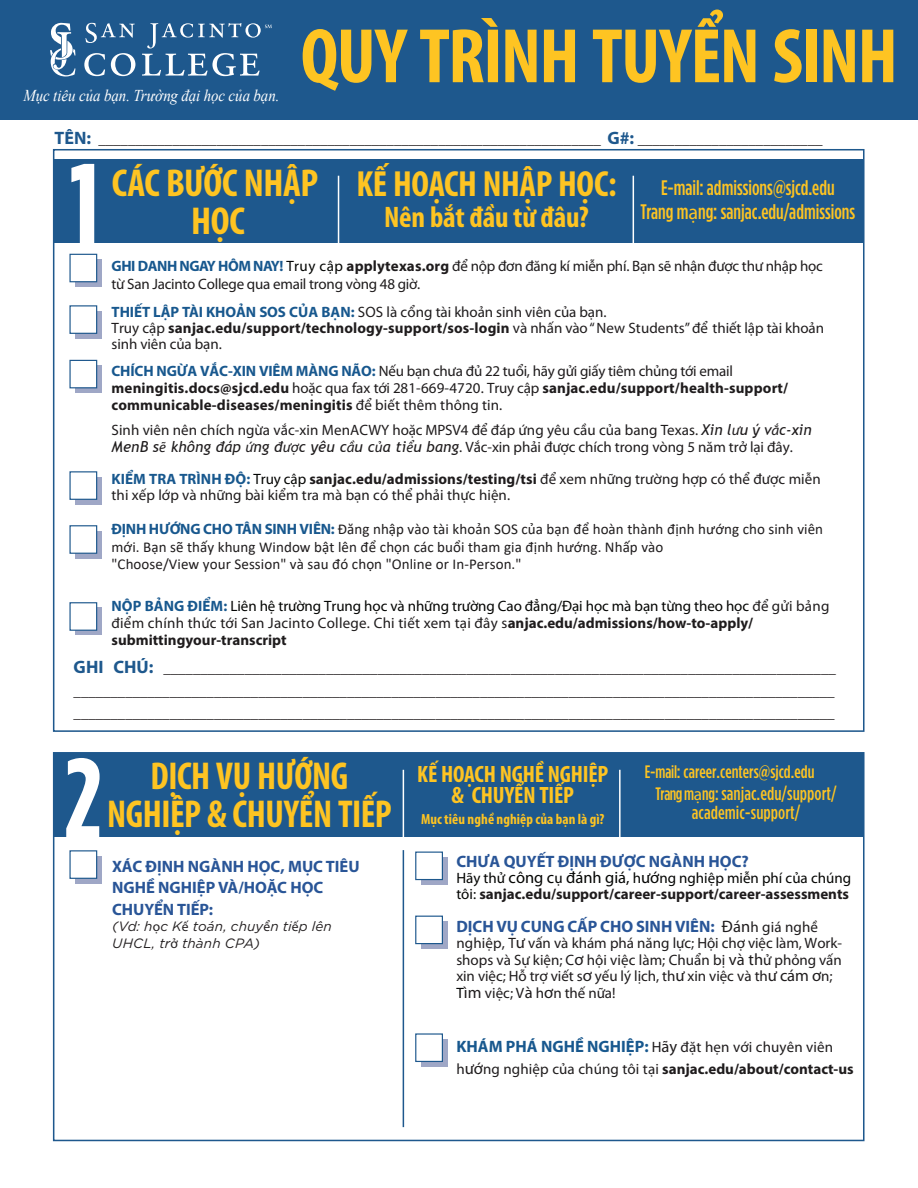
<style>
.page{position:relative;width:918px;height:1188px;background:#fff}
.page>*{position:absolute;margin:0;border:0;box-sizing:border-box;transform-origin:0 0}
.t1{font:700 117px "Gotham Condensed";color:#fff}
.t2{font:700 condensed 78px "Myriad Pro";letter-spacing:-.02em;color:#fec422}
.t3{font:700 condensed 39px "Myriad Pro";letter-spacing:-.015em;color:#fec422;scale:.95 1}
.t4{font:700 condensed 39px "Myriad Pro";letter-spacing:-.015em;color:#fec422}
.t5{font:700 condensed 36.45px "Myriad Pro";letter-spacing:-.01em;color:#fec422}
.t6{font:700 condensed 29.85px "Myriad Pro";letter-spacing:-.005em;color:#fec422}
.t7{font:700 condensed 23.7px/21px "Myriad Pro";letter-spacing:-.01em;color:#fec422;text-align:center}
.t8{font:500 21px/24px "Gotham Condensed";color:#fec422;text-align:center;scale:.96 1}
.t9{font:500 18px/19.2px "Gotham Cond S Sm";color:#fec422;text-align:center}
.t10{font:500 18px "Gotham Condensed";letter-spacing:.005em;color:#fec422;scale:.96 1}
.t11{font:700 16.5px/21.6px "Myriad Pro";color:#295597}
.t12{font:italic 16.5px "Times New Roman";color:#fff;scale:.9 1}
.t13{font:15px/16.5px "Myriad Pro";letter-spacing:-.005em;color:#1f1c1d}
.t14{font:15px/22.5px "Myriad Pro";color:#231f20;text-align:justify}
.t15{font:15px/17.5px "Calibri";letter-spacing:.005em;color:#1f1c1d}
.t16{font:15px/17.1px "Myriad Pro";letter-spacing:-.005em;color:#040503}
.t17{font:700 15px/15.5px "Myriad Pro";color:#1f1c1d}
.t18{font:700 condensed 14.7px "Myriad Pro";letter-spacing:.005em;color:#fec422}
.t19{font:italic 13.5px/16.2px "Gotham";letter-spacing:.01em;color:#231f20}
.s1{font-weight:700;font-size:18px;color:#1e588d}
.s2{font-weight:700;color:#18588e}
.s3{color:#040503}
.s4{font-weight:700}
.s5{font-family:"Trebuchet MS";font-style:italic}
.s6{font-style:italic}
.s7{font-family:"Myriad Pro";font-weight:700;color:#18588e}
.s8{color:#1f1c1d}
.s9{font-weight:700;color:#1f1c1d}
.s10{font-family:"Myriad Pro";font-weight:400}
.s11{font-family:"Myriad Pro";font-style:normal}
.s12{font-family:"Gotham Condensed"}
.s13{font-weight:400;color:#040503}
.s14{font-weight:400;font-size:16.5px;color:#040503}
.s15{font-weight:400;color:#1f1c1d}
.s16{font-weight:400;font-size:15px;color:#1f1c1d}
.s17{font-size:16.5px}
.s18{font-weight:700;font-size:16.5px;color:#18588e}
</style>
<div class="page">
<div style="left:54px;top:753px;width:810px;height:84px;background:#1e588d"></div>
<hr style="left:403px;top:770px;width:1px;height:72px;background:#fff">
<hr style="left:619px;top:770px;width:2px;height:72px;background:#fff">
<div style="left:54px;top:159px;width:810px;height:83px;background:#1e588d"></div>
<div style="left:0;top:0;width:918px;height:119px;background:#1e588d"></div>
<hr style="left:338px;top:176px;width:1px;height:72px;background:#fff">
<hr style="left:633px;top:176px;width:1px;height:72px;background:#fff">
<div style="left:76px;top:259px;width:26px;height:28px;background:linear-gradient(to right,#9fa7c6,#9fa7c6)"></div>
<div style="left:69px;top:254px;width:28px;height:28px;background:#fff;border:1px solid #1e588d"></div>
<div style="left:76px;top:311px;width:26px;height:27px;background:#9fa7c6"></div>
<div style="left:69px;top:305px;width:28px;height:29px;background:#fff;border:1px solid #1e588d"></div>
<div style="left:76px;top:365px;width:26px;height:28px;background:linear-gradient(to right,#9fa7c6,#9fa7c6)"></div>
<div style="left:69px;top:360px;width:28px;height:28px;background:#fff;border:1px solid #1e588d"></div>
<div style="left:76px;top:477px;width:26px;height:27px;background:#9fa7c6"></div>
<div style="left:69px;top:471px;width:28px;height:29px;background:#fff;border:1px solid #1e588d"></div>
<div style="left:76px;top:531px;width:26px;height:27px;background:#9fa7c6"></div>
<div style="left:69px;top:525px;width:28px;height:29px;background:#fff;border:1px solid #1e588d"></div>
<div style="left:76px;top:608px;width:26px;height:27px;background:#9fa7c6"></div>
<div style="left:69px;top:602px;width:28px;height:29px;background:#fff;border:1px solid #1e588d"></div>
<div style="left:421px;top:857px;width:27px;height:28px;background:#9fa7c6"></div>
<div style="left:415px;top:852px;width:28px;height:28px;background:#fff;border:1px solid #1e588d"></div>
<div style="left:421px;top:921px;width:27px;height:28px;background:#9fa7c6"></div>
<div style="left:415px;top:916px;width:28px;height:28px;background:#fff;border:1px solid #1e588d"></div>
<div style="left:421px;top:1039px;width:27px;height:27px;background:#9fa7c6"></div>
<div style="left:415px;top:1033px;width:28px;height:29px;background:#fff;border:1px solid #1e588d"></div>
<div style="left:76px;top:856px;width:26px;height:27px;background:#9fa7c6"></div>
<div style="left:69px;top:850px;width:28px;height:29px;background:#fff;border:1px solid #1e588d"></div>
<hr style="left:403px;top:850px;width:1px;height:277px;background:#1e588d">
<svg style="left:50px;top:23px;width:26px;height:54px"></svg>
<svg style="left:84px;top:53px;width:21px;height:23px"></svg>
<svg style="left:111px;top:53px;width:24px;height:23px"></svg>
<svg style="left:85px;top:23px;width:50px;height:20px"></svg>
<svg style="left:142px;top:23px;width:130px;height:53px"></svg>
<p class="t12" style="left:23px;top:84px;width:286px">Mục tiêu của bạn. Trường đại học của bạn.</p>
<h2 class="t2" style="left:301px;top:7px;width:599px">QUY TRÌNH TUYỂN SINH</h2>
<p class="t14" style="left:55px;top:128px;width:769px"><span class="s1">TÊN:</span> ____________________________________________________________________ <span class="s1">G#:</span> _________________________</p>
<h3 class="t5" style="left:356px;top:161px;width:262px">KẾ HOẠCH NHẬP HỌC:</h3>
<h3 class="t6" style="left:384px;top:198px;width:206px">Nên bắt đầu từ đâu?</h3>
<p class="t13" style="left:112px;top:257px;width:713px;line-height:17.2px"><span class="s2">GHI DANH NGAY HÔM NAY!</span> <span class="s3">Truy cập</span> <span class="s4">applytexas.org</span> để nộp đơn đăng kí miễn phí. Bạn sẽ nhận được thư nhập học từ San Jacinto College qua email trong vòng 48 giờ.</p>
<p class="t13" style="left:112px;top:303px;width:714px"><span class="s2">THIẾT LẬP TÀI KHOẢN SOS CỦA BẠN:</span> SOS là cổng tài khoản sinh viên của bạn.<br>Truy cập <span class="s4">sanjac.edu/support/technology-support/sos-login</span> và nhấn vào “New Students” để thiết lập tài khoản sinh viên của bạn.</p>
<p class="t13" style="left:112px;top:362px;width:678px;line-height:17px"><span class="s2">CHÍCH NGỪA VẮC-XIN VIÊM MÀNG NÃO:</span> Nếu bạn chưa đủ 22 tuổi, hãy gửi giấy tiêm chủng tới email <span class="s4">meningitis.docs@sjcd.edu</span> hoặc qua fax tới 281-669-4720. Truy cập <span class="s4">sanjac.edu/support/health-support/ communicable-diseases/meningitis</span> để biết thêm thông tin.</p>
<p class="t13" style="left:112px;top:421px;width:702px;line-height:17px">Sinh viên nên chích ngừa vắc-xin MenACWY hoặc MPSV4 để đáp ứng yêu cầu của bang Texas. <span class="s5">Xin l</span><span class="s6">ư</span><span class="s5">u ý v</span><span class="s6">ắ</span><span class="s5">c-xin<br>MenB s</span><span class="s6">ẽ</span> <span class="s5">không đáp</span> <span class="s6">ứ</span><span class="s5">ng đ</span><span class="s6">ượ</span><span class="s5">c yêu c</span><span class="s6">ầ</span><span class="s5">u c</span><span class="s6">ủ</span><span class="s5">a ti</span><span class="s6">ể</span><span class="s5">u bang</span>. Vắc-xin phải được chích trong vòng 5 năm trở lại đây.</p>
<p class="t13" style="left:112px;top:470px;width:711px"><span class="s2">KIỂM TRA TRÌNH ĐỘ:</span> <span class="s3">Truy cập</span> <span class="s4">sanjac.edu/admissions/testing/tsi</span> để xem những trường hợp có thể được miễn thi xếp lớp và những bài kiểm tra mà bạn có thể phải thực hiện.</p>
<p class="t15" style="left:112px;top:520px;width:713px"><span class="s7">ĐỊNH HƯỚNG CHO TÂN SINH VIÊN:</span> Đăng nhập vào tài khoản SOS của bạn để hoàn thành định hướng cho sinh viên mới. Bạn sẽ thấy khung Window bật lên để chọn các buổi tham gia định hướng. Nhấp vào<br>"Choose/View your Session" và sau đó chọn "Online or In-Person."</p>
<p class="t16" style="left:112px;top:597px;width:719px"><span class="s2">NỘP BẢNG ĐIỂM:</span> Liên hệ trường Trung học và những trường Cao đẳng/Đại học mà bạn từng theo học <span class="s8">để gửi bảng điểm chính thức tới San Jacinto College. Chi tiết xem tại đây s</span><span class="s9">anjac.edu/admissions/how-to-apply/ submittingyour-transcript</span></p>
<h1 class="t1" style="left:70px;top:140px;width:31px">1</h1>
<h3 class="t4" style="left:112px;top:159px;width:208px">CÁC BƯỚC NHẬP</h3>
<h3 class="t8" style="left:641px;top:175px;width:225px">E-mail: admissions@sjcd.edu<br>Trang m<span class="s10">ạ</span>ng: sanjac.edu/admissions</h3>
<h3 class="t4" style="left:191px;top:196px;width:55px">HỌC</h3>
<p class="t14" style="left:74px;top:656px;width:764px"><span class="s1">GHI CHÚ:</span> ___________________________________________________________________________________________ _______________________________________________________________________________________________________ _______________________________________________________________________________________________________</p>
<h1 class="t1" style="left:64px;top:734px;width:39px">2</h1>
<h3 class="t3" style="left:151px;top:752px;width:210px">DỊCH VỤ HƯỚNG</h3>
<h3 class="t3" style="left:107px;top:789px;width:301px">NGHIỆP &amp; CHUYỂN TIẾP</h3>
<p class="t11" style="left:112px;top:855px;width:249px">XÁC ĐỊNH NGÀNH HỌC, MỤC TIÊU<br>NGHỀ NGHIỆP VÀ/HOẶC HỌC<br>CHUYỂN TIẾP:</p>
<p class="t19" style="left:112px;top:918px;width:221px">(Vd: h<span class="s11">ọ</span>c K<span class="s11">ế</span> toán, chuy<span class="s11">ể</span>n ti<span class="s11">ế</span>p lên<br>UHCL, tr<span class="s11">ở</span> thành CPA)</p>
<h3 class="t7" style="left:417px;top:763px;width:193px">KẾ HOẠCH NGHỀ NGHIỆP &amp; CHUYỂN TIẾP</h3>
<p class="t18" style="left:421px;top:810px;width:185px">Mục tiêu nghề nghiệp của bạn là gì?</p>
<p class="t10" style="left:645px;top:762px;width:178px">E-mail: career.centers@sjcd.edu</p>
<p class="t9" style="left:656px;top:783px;width:183px"><span class="s12">Trang m</span><span class="s10">ạ</span><span class="s12">ng:</span> sanjac.edu/support/ academic-support/</p>
<p class="t11" style="left:456px;top:850px;width:294px">CHƯA QUYẾT ĐỊNH ĐƯỢC NGÀNH HỌC?</p>
<p class="t17" style="left:456px;top:870px;width:396px"><span class="s13">Hãy thử</span> <span class="s14">công c</span><span class="s13">ụ</span> <span class="s14">đánh giá,</span> <span class="s13">h</span><span class="s14">ướ</span><span class="s13">ng nghiệp miễn phí của chúng tôi:</span> sanjac.edu/support/career-support/career-assessments</p>
<p class="t11" style="left:456px;top:915px;width:363px">DỊCH VỤ CUNG CẤP CHO SINH VIÊN: <span class="s15">Đán</span><span class="s16">h giá nghề</span></p>
<p class="t13" style="left:456px;top:934px;width:387px">nghiệp, T<span class="s17">ư</span> vấn và khám phá năng lực; Hội chợ việc làm, Work&shy;shops và Sự kiện; C<span class="s17">ơ</span> hội việc làm; Chuẩn bị <span class="s17">và th</span>ử phỏng vấn xin việc; Hỗ trợ viết s<span class="s17">ơ</span> yếu lý lịch, th<span class="s17">ư</span> xin việc và th<span class="s17">ư cám ơ</span>n; <span class="s3">T</span><span class="s17">ìm</span> việc; V<span class="s17">à</span> h<span class="s17">ơ</span>n thế nữa!</p>
<p class="t13" style="left:456px;top:1036px;width:399px;line-height:21.3px"><span class="s18">KHÁM PHÁ NGHỀ NGHIỆP:</span> H<span class="s17">ãy</span> đặt hẹn với chuyên viên h<span class="s17">ướ</span>ng nghiệp của chúng tôi tại <span class="s4">sanjac.edu/about/contact-us</span></p>
</div>
